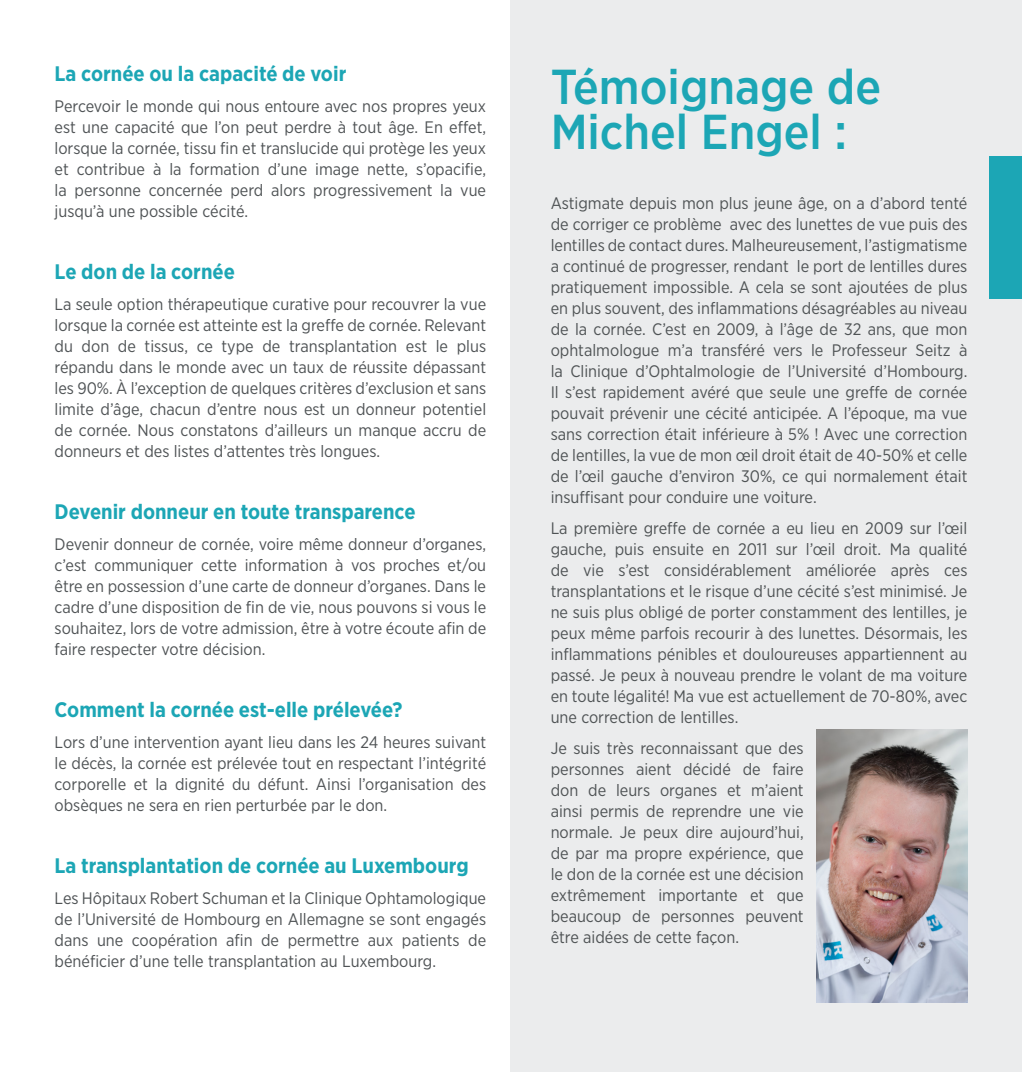
<style>
.page{position:relative;width:1022px;height:1072px;background:#fff}
.page>*{position:absolute;margin:0;border:0;box-sizing:border-box;transform-origin:0 0}
.t1{font:500 49px/45.5px "Gotham Narrow";color:#1ca6b5}
.t2{font:700 21px "Gotham Narrow";color:#1ca6b5}
.t3{font:16.62px/21px "Gotham Narrow";color:#4f5355;text-align:justify}
</style>
<div class="page">
<div style="left:511px;top:0;width:511px;height:1071px;background:#ebeced"></div>
<img style="left:816px;top:729px;width:151px;height:273px">
<div style="left:989px;top:157px;width:33px;height:142px;background:#1ca6b5"></div>
<p class="t2" style="left:55px;top:60px;width:293px">La cornée ou la capacité de voir</p>
<p class="t3" style="left:55px;top:96px;width:433px">Percevoir le monde qui nous entoure avec nos propres yeux est une capacité que l’on peut perdre à tout âge. En effet, lorsque la cornée, tissu fin et translucide qui protège les yeux et contribue à la formation d’une image nette, s’opacifie, la personne concernée perd alors progressivement la vue jusqu’à une possible cécité.</p>
<p class="t2" style="left:55px;top:258px;width:182px">Le don de la cornée</p>
<p class="t3" style="left:55px;top:293px;width:433px">La seule option thérapeutique curative pour recouvrer la vue lorsque la cornée est atteinte est la greffe de cornée. Relevant du don de tissus, ce type de transplantation est le plus répandu dans le monde avec un taux de réussite dépassant les 90%. À l’exception de quelques critères d’exclusion et sans limite d’âge, chacun d’entre nous est un donneur potentiel de cornée. Nous constatons d’ailleurs un manque accru de donneurs et des listes d’attentes très longues.</p>
<p class="t2" style="left:55px;top:498px;width:363px">Devenir donneur en toute transparence</p>
<p class="t3" style="left:55px;top:533px;width:433px">Devenir donneur de cornée, voire même donneur d’organes, c’est communiquer cette information à vos proches et/ou être en possession d’une carte de donneur d’organes. Dans le cadre d’une disposition de fin de vie, nous pouvons si vous le souhaitez, lors de votre admission, être à votre écoute afin de faire respecter votre décision.</p>
<p class="t2" style="left:55px;top:696px;width:349px">Comment la cornée est-elle prélevée?</p>
<p class="t3" style="left:55px;top:731px;width:433px">Lors d’une intervention ayant lieu dans les 24 heures suivant le décès, la cornée est prélevée tout en respectant l’intégrité corporelle et la dignité du défunt. Ainsi l’organisation des obsèques ne sera en rien perturbée par le don.</p>
<p class="t2" style="left:55px;top:851px;width:416px">La transplantation de cornée au Luxembourg</p>
<p class="t3" style="left:55px;top:887px;width:433px">Les Hôpitaux Robert Schuman et la Clinique Ophtamologique de l’Université de Hombourg en Allemagne se sont engagés dans une coopération afin de permettre aux patients de bénéficier d’une telle transplantation au Luxembourg.</p>
<h1 class="t1" style="left:551px;top:63px;width:332px">Témoignage de<br>Michel Engel :</h1>
<p class="t3" style="left:551px;top:193px;width:418px">Astigmate depuis mon plus jeune âge, on a d’abord tenté de corriger ce problème avec des lunettes de vue puis des lentilles de contact dures. Malheureusement, l’astigmatisme a continué de progresser, rendant le port de lentilles dures pratiquement impossible. A cela se sont ajoutées de plus en plus souvent, des inflammations désagréables au niveau de la cornée. C’est en 2009, à l’âge de 32 ans, que mon ophtalmologue m’a transféré vers le Professeur Seitz à la Clinique d’Ophtalmologie de l’Université d’Hombourg.<br>Il s’est rapidement avéré que seule une greffe de cornée pouvait prévenir une cécité anticipée. A l’époque, ma vue sans correction était inférieure à 5% ! Avec une correction de lentilles, la vue de mon œil droit était de 40-50% et celle de l’œil gauche d’environ 30%, ce qui normalement était insuffisant pour conduire une voiture.</p>
<p class="t3" style="left:551px;top:517px;width:418px">La première greffe de cornée a eu lieu en 2009 sur l’œil gauche, puis ensuite en 2011 sur l’œil droit. Ma qualité de vie s’est considérablement améliorée après ces transplantations et le risque d’une cécité s’est minimisé. Je ne suis plus obligé de porter constamment des lentilles, je peux même parfois recourir à des lunettes. Désormais, les inflammations pénibles et douloureuses appartiennent au passé. Je peux à nouveau prendre le volant de ma voiture en toute légalité! Ma vue est actuellement de 70-80%, avec une correction de lentilles.</p>
<p class="t3" style="left:551px;top:737px;width:255px">Je suis très reconnaissant que des personnes aient décidé de faire don de leurs organes et m’aient ainsi permis de reprendre une vie normale. Je peux dire aujourd’hui, de par ma propre expérience, que le don de la cornée est une décision extrêmement importante et que beaucoup de personnes peuvent être aidées de cette façon.</p>
</div>
